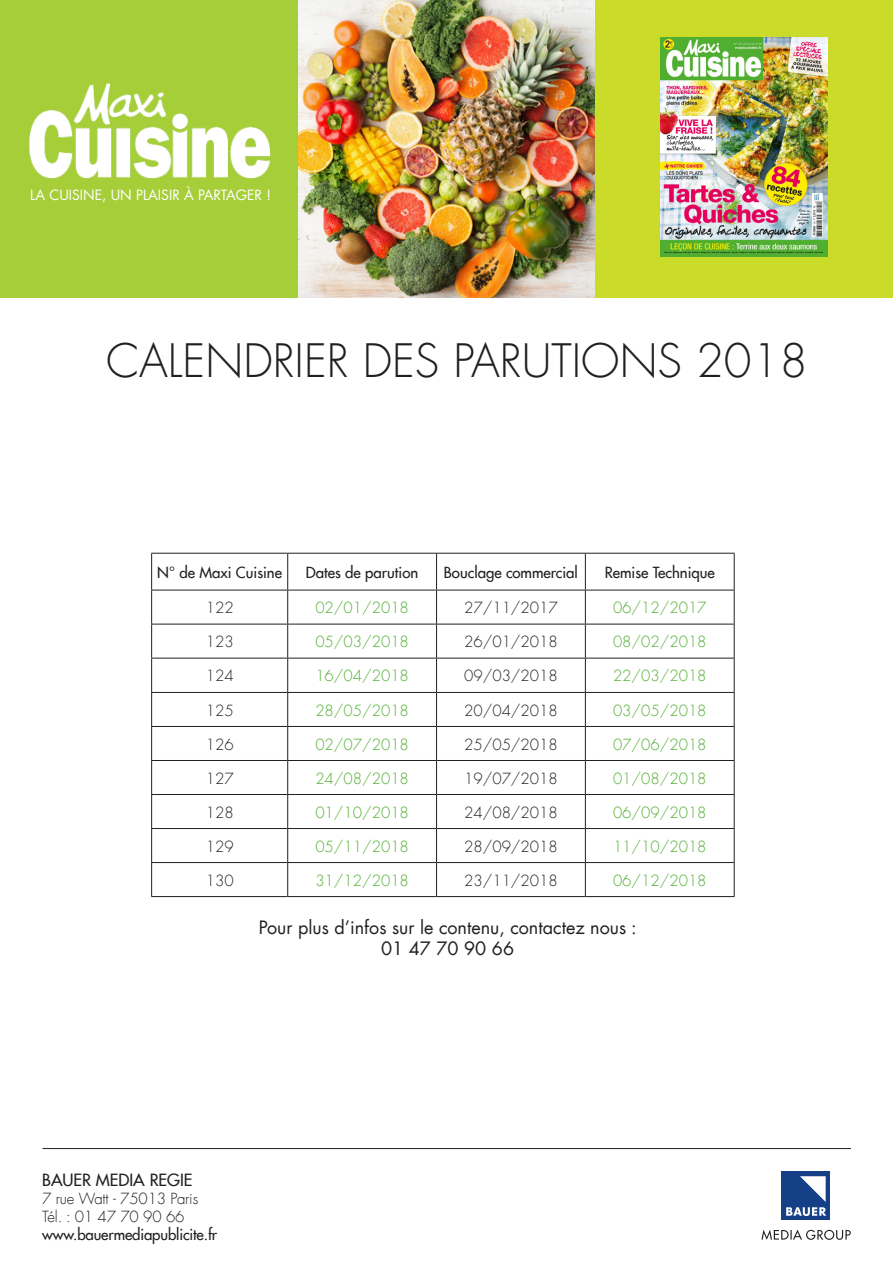
<style>
.page{position:relative;width:893px;height:1263px;background:#fff}
.page>*{position:absolute;margin:0;border:0;box-sizing:border-box;transform-origin:0 0}
.t1{font:300 45px "Futura Com";color:#231f20}
.t2{font:18px "Futura Com";color:#231f20}
.t3{font:500 16.5px "Futura Com";color:#231f20}
.t4{font:300 15px "Futura Com";color:#50af31}
.t5{font:300 15px/18px "Futura Com";color:#231f20}
.t6{font:500 15px "Futura Com";color:#231f20}
.t7{font:13.8px "Futura Com";color:#fff}
</style>
<div class="page">
<img style="left:298px;top:0;width:297px;height:298px">
<div style="left:0;top:0;width:298px;height:298px;background:#a6ce39"></div>
<img style="left:28px;top:82px;width:243px;height:97px">
<div style="left:595px;top:0;width:298px;height:298px;background:#cadb2a"></div>
<svg style="left:761px;top:1229px;width:90px;height:11px"></svg>
<div style="left:781px;top:1171px;width:49px;height:49px;background:#153f87"></div>
<svg style="left:786px;top:1176px;width:40px;height:40px"></svg>
<hr style="left:43px;top:1148px;width:808px;height:1px;background:#231f20">
<img style="left:661px;top:38px;width:166px;height:218px">
<hr style="left:436px;top:590px;width:1px;height:34px;background:#231f20">
<hr style="left:585px;top:590px;width:1px;height:34px;background:#231f20">
<hr style="left:734px;top:590px;width:1px;height:34px;background:#231f20">
<hr style="left:437px;top:624px;width:148px;height:1px;background:#231f20">
<hr style="left:436px;top:624px;width:1px;height:34px;background:#231f20">
<hr style="left:585px;top:624px;width:150px;height:1px;background:#231f20">
<hr style="left:585px;top:624px;width:1px;height:34px;background:#231f20">
<hr style="left:734px;top:624px;width:1px;height:34px;background:#231f20">
<hr style="left:437px;top:658px;width:148px;height:1px;background:#231f20">
<hr style="left:436px;top:658px;width:1px;height:34px;background:#231f20">
<hr style="left:585px;top:658px;width:150px;height:1px;background:#231f20">
<hr style="left:585px;top:658px;width:1px;height:34px;background:#231f20">
<hr style="left:734px;top:658px;width:1px;height:34px;background:#231f20">
<hr style="left:437px;top:692px;width:148px;height:1px;background:#231f20">
<hr style="left:436px;top:693px;width:1px;height:33px;background:#231f20">
<hr style="left:585px;top:692px;width:150px;height:1px;background:#231f20">
<hr style="left:585px;top:693px;width:1px;height:33px;background:#231f20">
<hr style="left:734px;top:693px;width:1px;height:33px;background:#231f20">
<hr style="left:437px;top:726px;width:148px;height:1px;background:#231f20">
<hr style="left:436px;top:727px;width:1px;height:33px;background:#231f20">
<hr style="left:585px;top:726px;width:150px;height:1px;background:#231f20">
<hr style="left:585px;top:727px;width:1px;height:33px;background:#231f20">
<hr style="left:734px;top:727px;width:1px;height:33px;background:#231f20">
<hr style="left:437px;top:760px;width:148px;height:1px;background:#231f20">
<hr style="left:436px;top:761px;width:1px;height:33px;background:#231f20">
<hr style="left:585px;top:760px;width:150px;height:1px;background:#231f20">
<hr style="left:585px;top:761px;width:1px;height:33px;background:#231f20">
<hr style="left:734px;top:761px;width:1px;height:33px;background:#231f20">
<hr style="left:437px;top:794px;width:148px;height:1px;background:#231f20">
<hr style="left:436px;top:795px;width:1px;height:33px;background:#231f20">
<hr style="left:585px;top:794px;width:150px;height:1px;background:#231f20">
<hr style="left:585px;top:795px;width:1px;height:33px;background:#231f20">
<hr style="left:734px;top:795px;width:1px;height:33px;background:#231f20">
<hr style="left:151px;top:590px;width:1px;height:34px;background:#231f20">
<hr style="left:287px;top:590px;width:1px;height:34px;background:#231f20">
<hr style="left:151px;top:624px;width:137px;height:1px;background:#231f20">
<hr style="left:151px;top:624px;width:1px;height:34px;background:#231f20">
<hr style="left:288px;top:624px;width:149px;height:1px;background:#231f20">
<hr style="left:287px;top:624px;width:1px;height:34px;background:#231f20">
<hr style="left:151px;top:658px;width:137px;height:1px;background:#231f20">
<hr style="left:151px;top:658px;width:1px;height:34px;background:#231f20">
<hr style="left:288px;top:658px;width:149px;height:1px;background:#231f20">
<hr style="left:287px;top:658px;width:1px;height:34px;background:#231f20">
<hr style="left:151px;top:692px;width:137px;height:1px;background:#231f20">
<hr style="left:151px;top:693px;width:1px;height:33px;background:#231f20">
<hr style="left:288px;top:692px;width:149px;height:1px;background:#231f20">
<hr style="left:287px;top:693px;width:1px;height:33px;background:#231f20">
<hr style="left:151px;top:726px;width:137px;height:1px;background:#231f20">
<hr style="left:151px;top:727px;width:1px;height:33px;background:#231f20">
<hr style="left:288px;top:726px;width:149px;height:1px;background:#231f20">
<hr style="left:287px;top:727px;width:1px;height:33px;background:#231f20">
<hr style="left:151px;top:760px;width:137px;height:1px;background:#231f20">
<hr style="left:151px;top:761px;width:1px;height:33px;background:#231f20">
<hr style="left:288px;top:760px;width:149px;height:1px;background:#231f20">
<hr style="left:287px;top:761px;width:1px;height:33px;background:#231f20">
<hr style="left:151px;top:794px;width:137px;height:1px;background:#231f20">
<hr style="left:151px;top:795px;width:1px;height:33px;background:#231f20">
<hr style="left:288px;top:794px;width:149px;height:1px;background:#231f20">
<hr style="left:287px;top:795px;width:1px;height:33px;background:#231f20">
<hr style="left:151px;top:828px;width:137px;height:1px;background:#231f20">
<hr style="left:151px;top:829px;width:1px;height:33px;background:#231f20">
<hr style="left:288px;top:828px;width:149px;height:1px;background:#231f20">
<hr style="left:287px;top:829px;width:1px;height:33px;background:#231f20">
<hr style="left:437px;top:828px;width:148px;height:1px;background:#231f20">
<hr style="left:436px;top:829px;width:1px;height:33px;background:#231f20">
<hr style="left:585px;top:828px;width:150px;height:1px;background:#231f20">
<hr style="left:585px;top:829px;width:1px;height:33px;background:#231f20">
<hr style="left:734px;top:829px;width:1px;height:33px;background:#231f20">
<hr style="left:151px;top:862px;width:137px;height:1px;background:#231f20">
<hr style="left:151px;top:863px;width:1px;height:33px;background:#231f20">
<hr style="left:288px;top:862px;width:149px;height:1px;background:#231f20">
<hr style="left:287px;top:863px;width:1px;height:33px;background:#231f20">
<hr style="left:437px;top:862px;width:148px;height:1px;background:#231f20">
<hr style="left:436px;top:863px;width:1px;height:33px;background:#231f20">
<hr style="left:585px;top:862px;width:150px;height:1px;background:#231f20">
<hr style="left:585px;top:863px;width:1px;height:33px;background:#231f20">
<hr style="left:734px;top:863px;width:1px;height:33px;background:#231f20">
<hr style="left:437px;top:896px;width:148px;height:1px;background:#231f20">
<hr style="left:585px;top:896px;width:150px;height:1px;background:#231f20">
<hr style="left:151px;top:553px;width:137px;height:1px;background:#231f20">
<hr style="left:151px;top:554px;width:1px;height:36px;background:#231f20">
<hr style="left:151px;top:590px;width:137px;height:1px;background:#231f20">
<hr style="left:288px;top:553px;width:149px;height:1px;background:#231f20">
<hr style="left:287px;top:554px;width:1px;height:36px;background:#231f20">
<hr style="left:437px;top:553px;width:148px;height:1px;background:#231f20">
<hr style="left:436px;top:554px;width:1px;height:36px;background:#231f20">
<hr style="left:585px;top:553px;width:150px;height:1px;background:#231f20">
<hr style="left:585px;top:554px;width:1px;height:36px;background:#231f20">
<hr style="left:734px;top:554px;width:1px;height:36px;background:#231f20">
<hr style="left:288px;top:590px;width:149px;height:1px;background:#231f20">
<hr style="left:437px;top:590px;width:148px;height:1px;background:#231f20">
<hr style="left:585px;top:590px;width:150px;height:1px;background:#231f20">
<hr style="left:151px;top:896px;width:137px;height:1px;background:#231f20">
<hr style="left:288px;top:896px;width:149px;height:1px;background:#231f20">
<p class="t7" style="left:30px;top:185px;width:242px">LA CUISINE, UN PLAISIR À PARTAGER !</p>
<p class="t1" style="left:106px;top:331px;width:703px">CALENDRIER DES PARUTIONS 2018</p>
<p class="t6" style="left:157px;top:561px;width:126px">N° de Maxi Cuisine</p>
<p class="t6" style="left:306px;top:561px;width:114px">Dates de parution</p>
<p class="t6" style="left:444px;top:561px;width:136px">Bouclage commercial</p>
<p class="t6" style="left:605px;top:561px;width:112px">Remise Technique</p>
<p class="t5" style="left:206px;top:599px;width:29px">122</p>
<p class="t4" style="left:315px;top:598px;width:95px">02/01/2018</p>
<p class="t5" style="left:464px;top:599px;width:95px">27/11/2017</p>
<p class="t4" style="left:613px;top:598px;width:95px">06/12/2017</p>
<p class="t5" style="left:206px;top:633px;width:29px">123</p>
<p class="t4" style="left:315px;top:632px;width:95px">05/03/2018</p>
<p class="t5" style="left:464px;top:633px;width:95px">26/01/2018</p>
<p class="t4" style="left:613px;top:632px;width:95px">08/02/2018</p>
<p class="t5" style="left:206px;top:667px;width:29px">124</p>
<p class="t4" style="left:315px;top:666px;width:95px">16/04/2018</p>
<p class="t5" style="left:464px;top:667px;width:95px">09/03/2018</p>
<p class="t4" style="left:613px;top:666px;width:95px">22/03/2018</p>
<p class="t5" style="left:206px;top:701px;width:29px">125</p>
<p class="t4" style="left:315px;top:700px;width:95px">28/05/2018</p>
<p class="t5" style="left:464px;top:701px;width:95px">20/04/2018</p>
<p class="t4" style="left:613px;top:700px;width:95px">03/05/2018</p>
<p class="t5" style="left:206px;top:735px;width:29px">126</p>
<p class="t4" style="left:315px;top:734px;width:95px">02/07/2018</p>
<p class="t5" style="left:464px;top:735px;width:95px">25/05/2018</p>
<p class="t4" style="left:613px;top:734px;width:95px">07/06/2018</p>
<p class="t5" style="left:206px;top:769px;width:29px">127</p>
<p class="t4" style="left:315px;top:768px;width:95px">24/08/2018</p>
<p class="t5" style="left:464px;top:769px;width:95px">19/07/2018</p>
<p class="t4" style="left:613px;top:768px;width:95px">01/08/2018</p>
<p class="t5" style="left:206px;top:803px;width:29px">128</p>
<p class="t4" style="left:315px;top:802px;width:95px">01/10/2018</p>
<p class="t5" style="left:464px;top:803px;width:95px">24/08/2018</p>
<p class="t4" style="left:613px;top:802px;width:95px">06/09/2018</p>
<p class="t5" style="left:206px;top:837px;width:29px">129</p>
<p class="t4" style="left:315px;top:836px;width:95px">05/11/2018</p>
<p class="t5" style="left:464px;top:837px;width:95px">28/09/2018</p>
<p class="t4" style="left:613px;top:836px;width:95px">11/10/2018</p>
<p class="t5" style="left:206px;top:871px;width:29px">130</p>
<p class="t4" style="left:315px;top:870px;width:95px">31/12/2018</p>
<p class="t5" style="left:464px;top:871px;width:95px">23/11/2018</p>
<p class="t4" style="left:613px;top:870px;width:95px">06/12/2018</p>
<p class="t2" style="left:259px;top:915px;width:379px">Pour plus d’infos sur le contenu, contactez nous :</p>
<p class="t2" style="left:381px;top:936px;width:135px">01 47 70 90 66</p>
<p class="t3" style="left:42px;top:1167px;width:152px">BAUER MEDIA REGIE</p>
<p class="t5" style="left:42px;top:1189px;width:158px">7 rue Watt - 75013 Paris<br>Tél. : 01 47 70 90 66</p>
<p class="t6" style="left:42px;top:1223px;width:176px">www.bauermediapublicite.fr</p>
</div>
